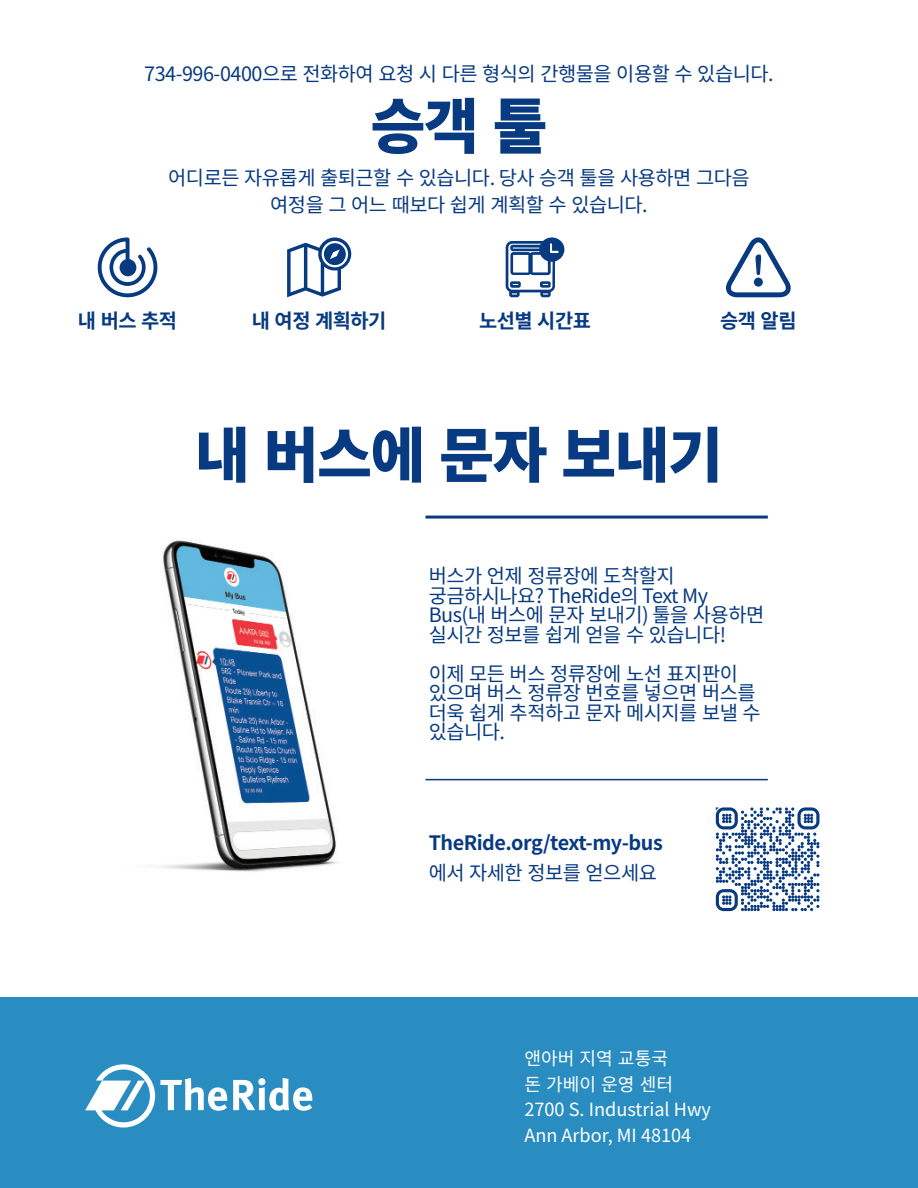
<style>
.page{position:relative;width:918px;height:1188px;background:#fff}
.page>*{position:absolute;margin:0;border:0;box-sizing:border-box;transform-origin:0 0}
.Map_TIme_Schedule_Titles{font:900 59.7px "Noto Sans CJ Kkr";letter-spacing:-.025em;color:#073a81}
.Map_TIme_Schedule_Titles-2{font:19.8px/19.5px "Noto Sans CJ Kkr";letter-spacing:-.025em;color:#073a81}
.Map_TIme_Schedule_Titles-3{font:700 19.8px/30px "Noto Sans CJ Kkr";letter-spacing:-.025em;color:#073a81}
.Map_TIme_Schedule_Titles-4{font:18.15px "Noto Sans CJ Kkr";color:#fff}
.s1{font-weight:400}
</style>
<div class="page">
<img style="left:157px;top:515px;width:304px;height:357px">
<svg style="left:98px;top:237px;width:60px;height:60px"></svg>
<svg style="left:287px;top:237px;width:64px;height:60px"></svg>
<svg style="left:506px;top:237px;width:59px;height:60px"></svg>
<svg style="left:726px;top:237px;width:65px;height:60px"></svg>
<hr style="left:425px;top:516px;width:343px;height:3px;background:#073a81">
<hr style="left:425px;top:779px;width:343px;height:1px;background:#073a81">
<svg style="left:716px;top:807px;width:103px;height:104px"></svg>
<div style="left:0;top:998px;width:918px;height:190px;background:#298dc1"></div>
<svg style="left:233px;top:1078px;width:79px;height:33px"></svg>
<svg style="left:85px;top:1064px;width:142px;height:64px"></svg>
<p class="Map_TIme_Schedule_Titles-2" style="left:144px;top:65px;width:631px">734-996-0400으로 전화하여 요청 시 다른 형식의 간행물을 이용할 수 있습니다.</p>
<p class="Map_TIme_Schedule_Titles" style="left:370px;top:93px;width:179px">승객 툴</p>
<p class="Map_TIme_Schedule_Titles-2" style="left:168px;top:164px;width:583px;line-height:27px;text-align:center">어디로든 자유롭게 출퇴근할 수 있습니다. 당사 승객 툴을 사용하면 그다음 여정을 그 어느 때보다 쉽게 계획할 수 있습니다.</p>
<p class="Map_TIme_Schedule_Titles-3" style="left:78px;top:306px;width:101px">내 버스 추적</p>
<p class="Map_TIme_Schedule_Titles-3" style="left:252px;top:306px;width:136px">내 여정 계획하기</p>
<p class="Map_TIme_Schedule_Titles-3" style="left:479px;top:306px;width:113px">노선별 시간표</p>
<p class="Map_TIme_Schedule_Titles-3" style="left:720px;top:306px;width:78px">승객 알림</p>
<p class="Map_TIme_Schedule_Titles" style="left:195px;top:422px;width:530px">내 버스에 문자 보내기</p>
<p class="Map_TIme_Schedule_Titles-2" style="left:429px;top:567px;width:337px">버스가 언제 정류장에 도착할지 궁금하시나요? TheRide의 Text My<br>Bus(내 버스에 문자 보내기) 툴을 사용하면 실시간 정보를 쉽게 얻을 수 있습니다!</p>
<p class="Map_TIme_Schedule_Titles-2" style="left:429px;top:664px;width:334px">이제 모든 버스 정류장에 노선 표지판이 있으며 버스 정류장 번호를 넣으면 버스를 더욱 쉽게 추적하고 문자 메시지를 보낼 수 있습니다.</p>
<p class="Map_TIme_Schedule_Titles-3" style="left:429px;top:828px;width:236px">TheRide.org/text-my-bus <span class="s1">에서 자세한 정보를 얻으세요</span></p>
<p class="Map_TIme_Schedule_Titles-4" style="left:524px;top:1048px;width:145px">앤아버 지역 교통국</p>
<p class="Map_TIme_Schedule_Titles-4" style="left:524px;top:1074px;width:150px">돈 가베이 운영 센터</p>
<p class="Map_TIme_Schedule_Titles-4" style="left:524px;top:1099px;width:188px">2700 S. Industrial Hwy</p>
<p class="Map_TIme_Schedule_Titles-4" style="left:524px;top:1125px;width:169px">Ann Arbor, MI 48104</p>
</div>
